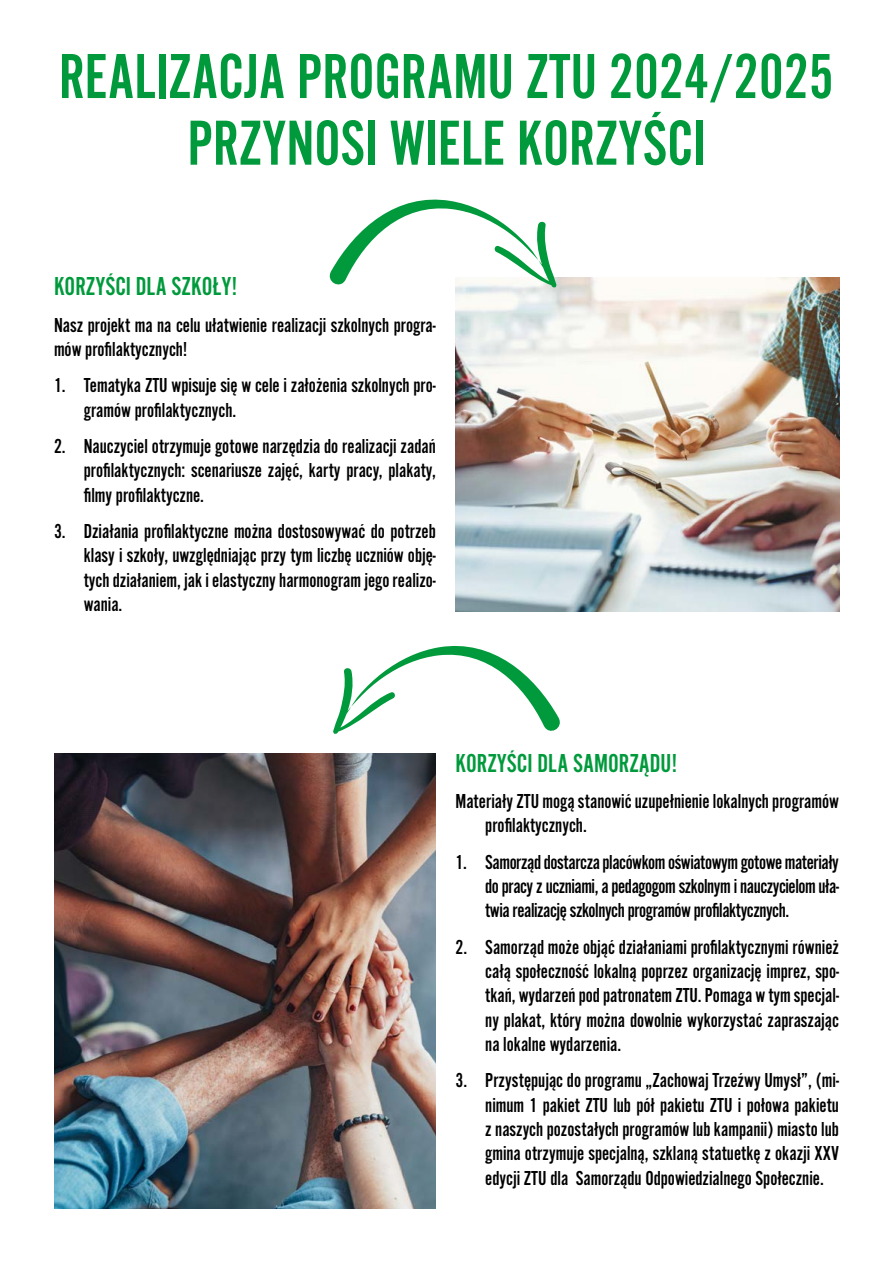
<style>
.page{position:relative;width:893px;height:1263px;background:#fff}
.page>*{position:absolute;margin:0;border:0;box-sizing:border-box;transform-origin:0 0}
.t1{font:66px/66.6px "Alternate Gothic Pro No 2";color:#009a3c;text-align:center}
.t2{font:27px "Alternate Gothic Pro No 2";color:#009a3c}
.t3{font:21px/24.3px "Alternate Gothic Pro No 2";color:#000;text-align:justify}
</style>
<div class="page">
<img style="left:455px;top:277px;width:384px;height:334px">
<img style="left:54px;top:754px;width:382px;height:455px">
<svg style="left:329px;top:199px;width:228px;height:91px"></svg>
<svg style="left:333px;top:645px;width:227px;height:89px"></svg>
<h1 class="t1" style="left:59px;top:43px;width:776px">REALIZACJA PROGRAMU ZTU 2024/2025<br>PRZYNOSI WIELE KORZYŚCI</h1>
<p class="t2" style="left:54px;top:273px;width:185px">KORZYŚCI DLA SZKOŁY!</p>
<p class="t3" style="left:54px;top:313px;width:383px">Nasz projekt ma na celu ułatwienie realizacji szkolnych progra&shy;mów profilaktycznych!</p>
<p class="t3" style="left:84px;top:373px;width:354px;text-indent:-30px">1. Tematyka ZTU wpisuje się w cele i założenia szkolnych pro&shy;gramów profilaktycznych.</p>
<p class="t3" style="left:84px;top:434px;width:354px;text-indent:-30px">2. Nauczyciel otrzymuje gotowe narzędzia do realizacji zadań profilaktycznych: scenariusze zajęć, karty pracy, plakaty, filmy profilaktyczne.</p>
<p class="t3" style="left:84px;top:519px;width:354px;text-indent:-30px">3. Działania profilaktyczne można dostosowywać do potrzeb klasy i szkoły, uwzględniając przy tym liczbę uczniów obję&shy;tych działaniem, jak i elastyczny harmonogram jego realizo&shy;wania.</p>
<p class="t2" style="left:455px;top:749px;width:223px">KORZYŚCI DLA SAMORZĄDU!</p>
<p class="t3" style="left:485px;top:789px;width:355px;text-indent:-30px">Materiały ZTU mogą stanowić uzupełnienie lokalnych programów profilaktycznych.</p>
<p class="t3" style="left:485px;top:850px;width:355px;text-indent:-30px">1. Samorząd dostarcza placówkom oświatowym gotowe materiały do pracy z uczniami, a pedagogom szkolnym i nauczycielom uła&shy;twia realizację szkolnych programów profilaktycznych.</p>
<p class="t3" style="left:485px;top:934px;width:355px;text-indent:-30px">2. Samorząd może objąć działaniami profilaktycznymi również całą społeczność lokalną poprzez organizację imprez, spo&shy;tkań, wydarzeń pod patronatem ZTU. Pomaga w tym specjal&shy;ny plakat, który można dowolnie wykorzystać zapraszając na lokalne wydarzenia.</p>
<p class="t3" style="left:485px;top:1068px;width:355px;text-indent:-30px">3. Przystępując do programu „Zachowaj Trzeźwy Umysł”, (mi&shy;nimum 1 pakiet ZTU lub pół pakietu ZTU i połowa pakietu z naszych pozostałych programów lub kampanii) miasto lub gmina otrzymuje specjalną, szklaną statuetkę z okazji XXV edycji ZTU dla Samorządu Odpowiedzialnego Społecznie.</p>
</div>
